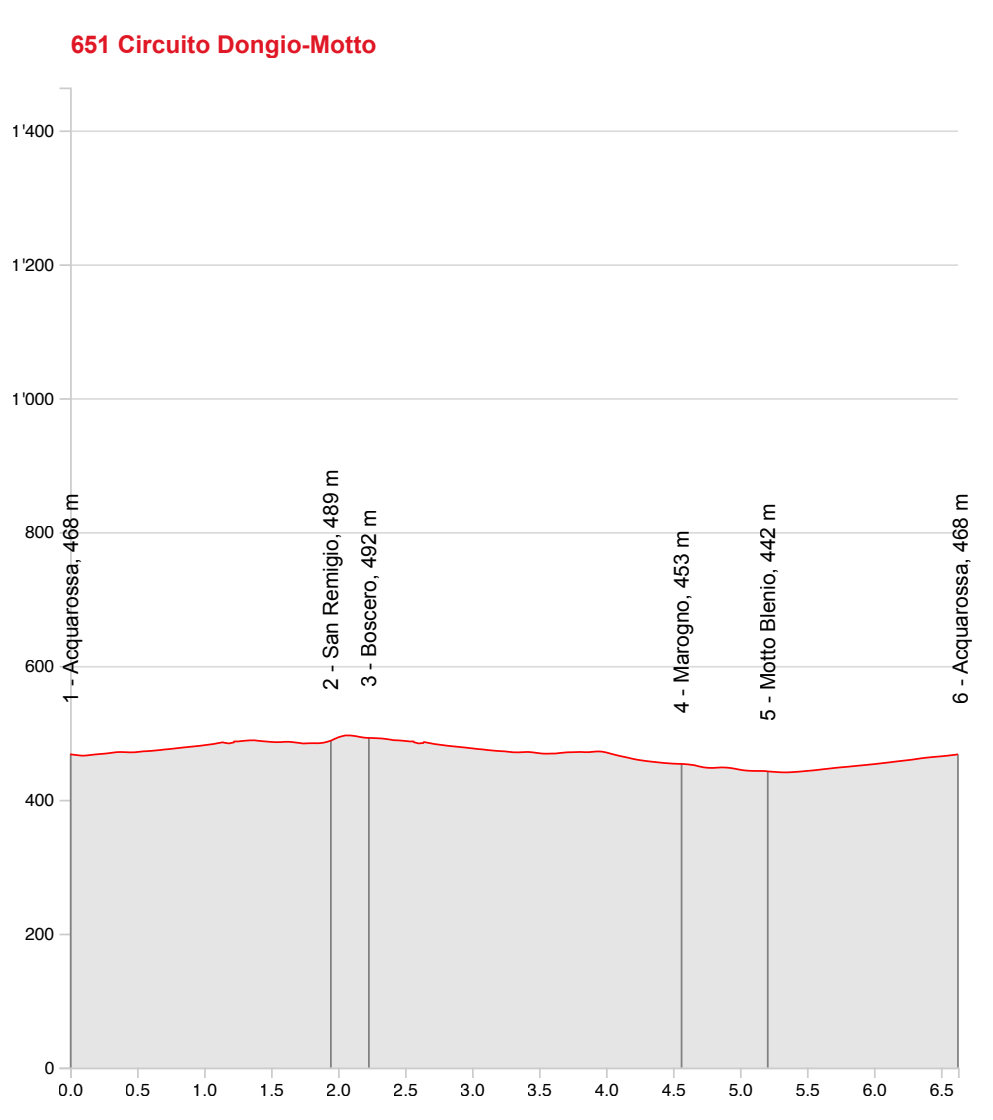
<style>
.page{position:relative;width:993px;height:1120px;background:#fff}
.page>*{position:absolute;margin:0;border:0;box-sizing:border-box;transform-origin:0 0}
.t1{font:700 24.5px "Arial";color:#e01826}
.t2{font:21px "Arial";color:#000}
.t3{font:17.5px "Helvetica";color:#000}
</style>
<div class="page">
<hr style="left:70px;top:666px;width:887px;height:2px;background:#ccc">
<hr style="left:70px;top:532px;width:887px;height:2px;background:#ccc">
<hr style="left:70px;top:398px;width:887px;height:2px;background:#ccc">
<hr style="left:70px;top:264px;width:887px;height:2px;background:#ccc">
<hr style="left:70px;top:130px;width:887px;height:2px;background:#ccc">
<div style="left:72px;top:774px;width:884px;height:294px;background:#e5e5e5"></div>
<div style="left:70px;top:1068px;width:889px;height:11px;border:2px solid #ccc"></div>
<svg style="left:137px;top:1068px;width:2px;height:10px"></svg>
<svg style="left:204px;top:1068px;width:2px;height:10px"></svg>
<svg style="left:271px;top:1068px;width:2px;height:10px"></svg>
<svg style="left:338px;top:1068px;width:2px;height:10px"></svg>
<svg style="left:672px;top:1068px;width:2px;height:10px"></svg>
<svg style="left:739px;top:1068px;width:2px;height:10px"></svg>
<svg style="left:806px;top:1068px;width:2px;height:10px"></svg>
<svg style="left:873px;top:1068px;width:2px;height:10px"></svg>
<svg style="left:940px;top:1068px;width:2px;height:10px"></svg>
<div style="left:59px;top:88px;width:13px;height:981px;border:2px solid #ccc"></div>
<svg style="left:60px;top:1068px;width:12px;height:10px"></svg>
<svg style="left:60px;top:666px;width:10px;height:2px"></svg>
<svg style="left:60px;top:532px;width:10px;height:2px"></svg>
<svg style="left:60px;top:398px;width:10px;height:2px"></svg>
<svg style="left:60px;top:264px;width:10px;height:2px"></svg>
<svg style="left:60px;top:130px;width:10px;height:2px"></svg>
<hr style="left:70px;top:754px;width:1px;height:314px;background:#808080">
<hr style="left:956px;top:754px;width:2px;height:314px;background:#808080">
<hr style="left:330px;top:741px;width:2px;height:327px;background:#808080">
<hr style="left:680px;top:764px;width:2px;height:304px;background:#808080">
<hr style="left:766px;top:771px;width:2px;height:297px;background:#808080">
<hr style="left:368px;top:738px;width:1px;height:330px;background:#808080">
<svg style="left:69px;top:734px;width:890px;height:40px"></svg>
<p class="t1" style="left:70px;top:28px;width:308px">651 Circuito Dongio-Motto</p>
<p class="t3" style="left:12px;top:117px;width:44px">1'400</p>
<p class="t3" style="left:12px;top:251px;width:44px">1'200</p>
<p class="t3" style="left:12px;top:385px;width:44px">1'000</p>
<p class="t3" style="left:25px;top:519px;width:31px">800</p>
<p class="t3" style="left:25px;top:653px;width:31px">600</p>
<p class="t2" style="left:317px;top:690px;width:222px;rotate:-90deg">2 - San Remigio, 489 m</p>
<p class="t2" style="left:57px;top:704px;width:212px;rotate:-90deg">1 - Acquarossa, 468 m</p>
<p class="t2" style="left:946px;top:704px;width:212px;rotate:-90deg">6 - Acquarossa, 468 m</p>
<p class="t2" style="left:753px;top:721px;width:219px;rotate:-90deg">5 - Motto Blenio, 442 m</p>
<p class="t2" style="left:355px;top:687px;width:179px;rotate:-90deg">3 - Boscero, 492 m</p>
<p class="t2" style="left:667px;top:713px;width:185px;rotate:-90deg">4 - Marogno, 453 m</p>
<p class="t3" style="left:25px;top:787px;width:31px">400</p>
<p class="t3" style="left:25px;top:920px;width:31px">200</p>
<p class="t3" style="left:45px;top:1054px;width:11px">0</p>
<p class="t3" style="left:59px;top:1076px;width:26px">0.0</p>
<p class="t3" style="left:126px;top:1076px;width:26px">0.5</p>
<p class="t3" style="left:193px;top:1076px;width:26px">1.0</p>
<p class="t3" style="left:260px;top:1076px;width:26px">1.5</p>
<p class="t3" style="left:326px;top:1076px;width:26px">2.0</p>
<p class="t3" style="left:393px;top:1076px;width:26px">2.5</p>
<p class="t3" style="left:460px;top:1076px;width:26px">3.0</p>
<p class="t3" style="left:527px;top:1076px;width:26px">3.5</p>
<p class="t3" style="left:594px;top:1076px;width:26px">4.0</p>
<p class="t3" style="left:661px;top:1076px;width:26px">4.5</p>
<p class="t3" style="left:728px;top:1076px;width:26px">5.0</p>
<p class="t3" style="left:795px;top:1076px;width:26px">5.5</p>
<p class="t3" style="left:862px;top:1076px;width:26px">6.0</p>
<p class="t3" style="left:929px;top:1076px;width:26px">6.5</p>
</div>
